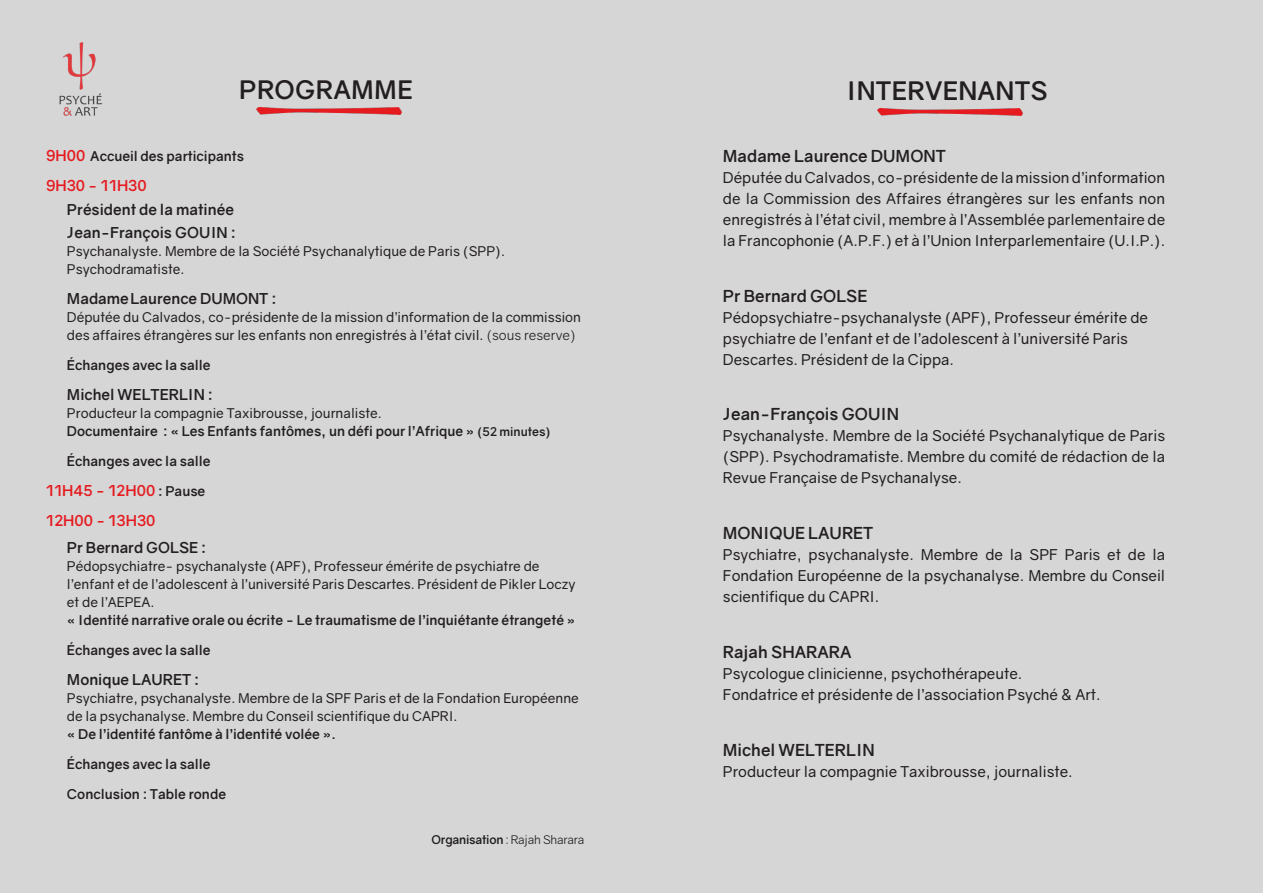
<style>
.page{position:relative;width:1263px;height:893px;background:#d6d6d6}
.page>*{position:absolute;margin:0;border:0;box-sizing:border-box;transform-origin:0 0}
.t1{font:700 25.5px "Gravity";letter-spacing:.01em;color:#231f20}
.t2{font:700 16.5px "Gravity";color:#231f20}
.t3{font:15px/21px "Gravity";color:#231f20;text-align:justify}
.t4{font:700 15px "Gravity";color:#231f20}
.t5{font:700 15px "Gravity";color:#e51b20}
.t6{font:13.5px/18px "Gravity";color:#231f20}
.t7{font:700 13.5px "Gravity";color:#231f20}
.t8{font:12px "Gravity";letter-spacing:-.02em;color:#231f20}
.s1{font-size:15px;color:#e51b20}
.s2{font-style:inherit}
.s3{font-size:12px}
.s4{font-size:13.5px;color:#231f20}
.s5{font-weight:700}
</style>
<div class="page">
<img style="left:257px;top:107px;width:144px;height:7px">
<img style="left:59px;top:42px;width:44px;height:74px">
<img style="left:878px;top:108px;width:145px;height:7px">
<p class="t1" style="left:239px;top:74px;width:175px">PROGRAMME</p>
<p class="t7" style="left:46px;top:148px;width:200px"><span class="s1">9H00</span> Accueil des participants</p>
<p class="t5" style="left:46px;top:177px;width:103px">9H30 - 11H30</p>
<p class="t4" style="left:67px;top:201px;width:168px">Président de la matinée</p>
<p class="t4" style="left:67px;top:223px;width:170px">Jean-François GOUIN :</p>
<p class="t6" style="left:67px;top:242px;width:440px">Psychanalyste. Membre de la Société Psychanalytique de Paris (SPP).<br>Psychodramatiste.</p>
<p class="t4" style="left:67px;top:289px;width:211px">MadameLaurence DUMONT :</p>
<p class="t6" style="left:67px;top:308px;width:516px">Députée du Calvados, co-présidente de la mission d’information de la commission des affaires étrangères sur les enfants non enregistrés à l’état civil. <span class="s2">(sous reserve)</span></p>
<p class="t7" style="left:67px;top:357px;width:145px">Échanges avec la salle</p>
<p class="t4" style="left:67px;top:385px;width:148px">Michel WELTERLIN :</p>
<p class="t6" style="left:67px;top:404px;width:316px">Producteur la compagnie Taxibrousse, journaliste.</p>
<p class="t7" style="left:67px;top:423px;width:485px">Documentaire : « Les Enfants fantômes, un défi pour l’Afrique » <span class="s3">(52 minutes)</span></p>
<p class="t7" style="left:67px;top:453px;width:145px">Échanges avec la salle</p>
<p class="t5" style="left:46px;top:481px;width:161px">11H45 - 12H00 <span class="s4">: Pause</span></p>
<p class="t5" style="left:46px;top:511px;width:111px">12H00 - 13H30</p>
<p class="t4" style="left:67px;top:538px;width:141px">Pr Bernard GOLSE :</p>
<p class="t6" style="left:67px;top:557px;width:510px">Pédopsychiatre- psychanalyste (APF), Professeur émérite de psychiatre de l’enfant et de l’adolescent à l’université Paris Descartes. Président de Pikler Loczy et de l’AEPEA.</p>
<p class="t7" style="left:67px;top:612px;width:510px">« Identité narrative orale ou écrite - Le traumatisme de l’inquiétante étrangeté »</p>
<p class="t7" style="left:67px;top:642px;width:145px">Échanges avec la salle</p>
<p class="t4" style="left:67px;top:670px;width:134px">Monique LAURET :</p>
<p class="t6" style="left:67px;top:689px;width:513px">Psychiatre, psychanalyste. Membre de la SPF Paris et de la Fondation Européenne</p>
<p class="t6" style="left:67px;top:707px;width:392px">de la psychanalyse. Membre du Conseil scientifique du CAPRI.</p>
<p class="t7" style="left:67px;top:726px;width:270px">« De l’identité fantôme à l’identité volée ».</p>
<p class="t7" style="left:67px;top:756px;width:145px">Échanges avec la salle</p>
<p class="t7" style="left:67px;top:786px;width:161px">Conclusion : Table ronde</p>
<p class="t8" style="left:432px;top:832px;width:154px"><span class="s5">Organisation</span> : Rajah Sharara</p>
<p class="t1" style="left:847px;top:75px;width:203px">INTERVENANTS</p>
<p class="t2" style="left:723px;top:145px;width:224px">Madame Laurence DUMONT</p>
<p class="t3" style="left:723px;top:167px;width:444px">Députée du Calvados, co-présidente de la mission d’information de la Commission des Affaires étrangères sur les enfants non enregistrés à l’état civil, membre à l’Assemblée parlementaire de la Francophonie (A.P.F.) et à l’Union Interparlementaire (U.I.P.).</p>
<p class="t2" style="left:723px;top:285px;width:146px">Pr Bernard GOLSE</p>
<p class="t3" style="left:723px;top:307px;width:427px;text-align:left">Pédopsychiatre-psychanalyste (APF), Professeur émérite de psychiatre de l’enfant et de l’adolescent à l’université Paris<br>Descartes. Président de la Cippa.</p>
<p class="t2" style="left:723px;top:404px;width:178px">Jean-François GOUIN</p>
<p class="t3" style="left:723px;top:425px;width:444px">Psychanalyste. Membre de la Société Psychanalytique de Paris (SPP). Psychodramatiste. Membre du comité de rédaction de la Revue Française de Psychanalyse.</p>
<p class="t2" style="left:723px;top:523px;width:152px">MONIQUE LAURET</p>
<p class="t3" style="left:723px;top:544px;width:444px">Psychiatre, psychanalyste. Membre de la SPF Paris et de la Fondation Européenne de la psychanalyse. Membre du Conseil scientifique du CAPRI.</p>
<p class="t2" style="left:723px;top:642px;width:130px">Rajah SHARARA</p>
<p class="t3" style="left:723px;top:663px;width:301px">Psycologue clinicienne, psychothérapeute.</p>
<p class="t3" style="left:723px;top:684px;width:379px">Fondatrice et présidente de l’association Psyché &amp; Art.</p>
<p class="t2" style="left:723px;top:739px;width:153px">Michel WELTERLIN</p>
<p class="t3" style="left:723px;top:761px;width:351px">Producteur la compagnie Taxibrousse, journaliste.</p>
</div>
